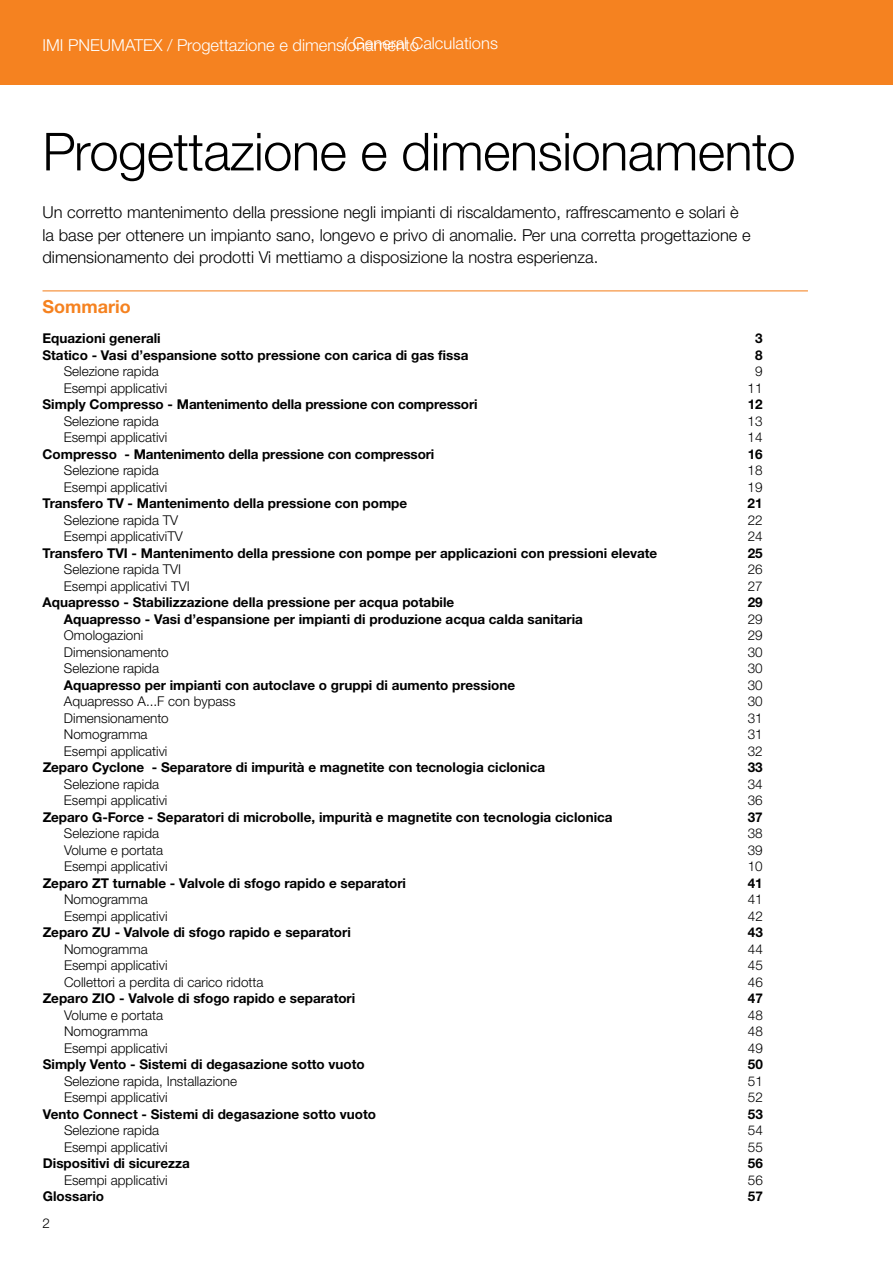
<style>
.page{position:relative;width:893px;height:1263px;background:#fff}
.page>*{position:absolute;margin:0;border:0;box-sizing:border-box;transform-origin:0 0}
.t1{font:300 52.5px "Helvetica Neue LTW1 G";letter-spacing:-.01em;color:#000}
.t2{font:700 18px "Helvetica Neue LTW1 G";color:#f58220}
.t3{font:300 16.5px/22.5px "Helvetica Neue LTW1 G";color:#000}
.t4{font:300 16.5px "Helvetica Neue LTW1 G";color:#fff}
.t5{font:700 13.5px "Helvetica Neue LTW1 G";color:#000}
.t6{font:300 13.5px "Helvetica Neue LTW1 G";color:#000}
</style>
<div class="page">
<div style="left:0;top:0;width:893px;height:85px;background:#f58220"></div>
<hr style="left:43px;top:290px;width:765px;height:1px;background:#f58220">
<p class="t4" style="left:343px;top:33px;width:157px">/ General Calculations</p>
<p class="t4" style="left:43px;top:35px;width:378px">IMI PNEUMATEX / Progettazione e dimensionamento</p>
<h1 class="t1" style="left:43px;top:120px;width:755px">Progettazione e dimensionamento</h1>
<p class="t3" style="left:43px;top:201px;width:710px">Un corretto mantenimento della pressione negli impianti di riscaldamento, raffrescamento e solari è la base per ottenere un impianto sano, longevo e privo di anomalie. Per una corretta progettazione e dimensionamento dei prodotti Vi mettiamo a disposizione la nostra esperienza.</p>
<h2 class="t2" style="left:43px;top:295px;width:90px">Sommario</h2>
<p class="t5" style="left:43px;top:330px;width:120px">Equazioni generali</p>
<p class="t5" style="left:755px;top:330px;width:9px">3</p>
<p class="t5" style="left:43px;top:346px;width:427px">Statico - Vasi d’espansione sotto pressione con carica di gas fissa</p>
<p class="t5" style="left:755px;top:346px;width:9px">8</p>
<p class="t6" style="left:64px;top:363px;width:97px">Selezione rapida</p>
<p class="t6" style="left:755px;top:363px;width:9px">9</p>
<p class="t6" style="left:64px;top:380px;width:105px">Esempi applicativi</p>
<p class="t6" style="left:748px;top:380px;width:17px">11</p>
<p class="t5" style="left:43px;top:396px;width:437px">Simply Compresso - Mantenimento della pressione con compressori</p>
<p class="t5" style="left:748px;top:396px;width:16px">12</p>
<p class="t6" style="left:64px;top:412px;width:97px">Selezione rapida</p>
<p class="t6" style="left:748px;top:412px;width:17px">13</p>
<p class="t6" style="left:64px;top:429px;width:105px">Esempi applicativi</p>
<p class="t6" style="left:748px;top:429px;width:17px">14</p>
<p class="t5" style="left:43px;top:445px;width:393px">Compresso - Mantenimento della pressione con compressori</p>
<p class="t5" style="left:748px;top:445px;width:16px">16</p>
<p class="t6" style="left:64px;top:462px;width:97px">Selezione rapida</p>
<p class="t6" style="left:748px;top:462px;width:17px">18</p>
<p class="t6" style="left:64px;top:478px;width:105px">Esempi applicativi</p>
<p class="t6" style="left:748px;top:478px;width:17px">19</p>
<p class="t5" style="left:43px;top:495px;width:366px">Transfero TV - Mantenimento della pressione con pompe</p>
<p class="t5" style="left:748px;top:495px;width:17px">21</p>
<p class="t6" style="left:64px;top:511px;width:116px">Selezione rapida TV</p>
<p class="t6" style="left:748px;top:511px;width:17px">22</p>
<p class="t6" style="left:64px;top:528px;width:121px">Esempi applicativiTV</p>
<p class="t6" style="left:748px;top:528px;width:17px">24</p>
<p class="t5" style="left:43px;top:544px;width:616px">Transfero TVI - Mantenimento della pressione con pompe per applicazioni con pressioni elevate</p>
<p class="t5" style="left:748px;top:544px;width:17px">25</p>
<p class="t6" style="left:64px;top:561px;width:119px">Selezione rapida TVI</p>
<p class="t6" style="left:748px;top:561px;width:17px">26</p>
<p class="t6" style="left:64px;top:577px;width:127px">Esempi applicativi TVI</p>
<p class="t6" style="left:748px;top:577px;width:17px">27</p>
<p class="t5" style="left:43px;top:594px;width:413px">Aquapresso - Stabilizzazione della pressione per acqua potabile</p>
<p class="t5" style="left:748px;top:594px;width:17px">29</p>
<p class="t5" style="left:64px;top:610px;width:521px">Aquapresso - Vasi d’espansione per impianti di produzione acqua calda sanitaria</p>
<p class="t6" style="left:748px;top:610px;width:17px">29</p>
<p class="t6" style="left:64px;top:627px;width:81px">Omologazioni</p>
<p class="t6" style="left:748px;top:627px;width:17px">29</p>
<p class="t6" style="left:64px;top:643px;width:106px">Dimensionamento</p>
<p class="t6" style="left:748px;top:643px;width:17px">30</p>
<p class="t6" style="left:64px;top:660px;width:97px">Selezione rapida</p>
<p class="t6" style="left:748px;top:660px;width:17px">30</p>
<p class="t5" style="left:64px;top:676px;width:453px">Aquapresso per impianti con autoclave o gruppi di aumento pressione</p>
<p class="t6" style="left:748px;top:676px;width:17px">30</p>
<p class="t6" style="left:64px;top:693px;width:173px">Aquapresso A...F con bypass</p>
<p class="t6" style="left:748px;top:693px;width:17px">30</p>
<p class="t6" style="left:64px;top:709px;width:106px">Dimensionamento</p>
<p class="t6" style="left:748px;top:709px;width:17px">31</p>
<p class="t6" style="left:64px;top:726px;width:85px">Nomogramma</p>
<p class="t6" style="left:748px;top:726px;width:17px">31</p>
<p class="t6" style="left:64px;top:742px;width:105px">Esempi applicativi</p>
<p class="t6" style="left:748px;top:742px;width:17px">32</p>
<p class="t5" style="left:43px;top:759px;width:504px">Zeparo Cyclone - Separatore di impurità e magnetite con tecnologia ciclonica</p>
<p class="t5" style="left:748px;top:759px;width:17px">33</p>
<p class="t6" style="left:64px;top:775px;width:97px">Selezione rapida</p>
<p class="t6" style="left:748px;top:775px;width:17px">34</p>
<p class="t6" style="left:64px;top:792px;width:105px">Esempi applicativi</p>
<p class="t6" style="left:748px;top:792px;width:17px">36</p>
<p class="t5" style="left:43px;top:808px;width:571px">Zeparo G-Force - Separatori di microbolle, impurità e magnetite con tecnologia ciclonica</p>
<p class="t5" style="left:748px;top:808px;width:17px">37</p>
<p class="t6" style="left:64px;top:825px;width:97px">Selezione rapida</p>
<p class="t6" style="left:748px;top:825px;width:17px">38</p>
<p class="t6" style="left:64px;top:841px;width:101px">Volume e portata</p>
<p class="t6" style="left:748px;top:841px;width:17px">39</p>
<p class="t6" style="left:64px;top:858px;width:105px">Esempi applicativi</p>
<p class="t6" style="left:748px;top:858px;width:17px">10</p>
<p class="t5" style="left:43px;top:874px;width:365px">Zeparo ZT turnable - Valvole di sfogo rapido e separatori</p>
<p class="t5" style="left:748px;top:874px;width:17px">41</p>
<p class="t6" style="left:64px;top:891px;width:85px">Nomogramma</p>
<p class="t6" style="left:748px;top:891px;width:17px">41</p>
<p class="t6" style="left:64px;top:907px;width:105px">Esempi applicativi</p>
<p class="t6" style="left:748px;top:907px;width:17px">42</p>
<p class="t5" style="left:43px;top:924px;width:310px">Zeparo ZU - Valvole di sfogo rapido e separatori</p>
<p class="t5" style="left:748px;top:924px;width:17px">43</p>
<p class="t6" style="left:64px;top:940px;width:85px">Nomogramma</p>
<p class="t6" style="left:748px;top:940px;width:17px">44</p>
<p class="t6" style="left:64px;top:957px;width:105px">Esempi applicativi</p>
<p class="t6" style="left:748px;top:957px;width:17px">45</p>
<p class="t6" style="left:64px;top:973px;width:201px">Collettori a perdita di carico ridotta</p>
<p class="t6" style="left:748px;top:973px;width:17px">46</p>
<p class="t5" style="left:43px;top:990px;width:314px">Zeparo ZIO - Valvole di sfogo rapido e separatori</p>
<p class="t5" style="left:748px;top:990px;width:17px">47</p>
<p class="t6" style="left:64px;top:1006px;width:101px">Volume e portata</p>
<p class="t6" style="left:748px;top:1006px;width:17px">48</p>
<p class="t6" style="left:64px;top:1023px;width:85px">Nomogramma</p>
<p class="t6" style="left:748px;top:1023px;width:17px">48</p>
<p class="t6" style="left:64px;top:1039px;width:105px">Esempi applicativi</p>
<p class="t6" style="left:748px;top:1039px;width:17px">49</p>
<p class="t5" style="left:43px;top:1056px;width:323px">Simply Vento - Sistemi di degasazione sotto vuoto</p>
<p class="t5" style="left:748px;top:1056px;width:17px">50</p>
<p class="t6" style="left:64px;top:1072px;width:174px">Selezione rapida, Installazione</p>
<p class="t6" style="left:748px;top:1072px;width:17px">51</p>
<p class="t6" style="left:64px;top:1089px;width:105px">Esempi applicativi</p>
<p class="t6" style="left:748px;top:1089px;width:17px">52</p>
<p class="t5" style="left:43px;top:1105px;width:335px">Vento Connect - Sistemi di degasazione sotto vuoto</p>
<p class="t5" style="left:748px;top:1105px;width:17px">53</p>
<p class="t6" style="left:64px;top:1122px;width:97px">Selezione rapida</p>
<p class="t6" style="left:748px;top:1122px;width:17px">54</p>
<p class="t6" style="left:64px;top:1138px;width:105px">Esempi applicativi</p>
<p class="t6" style="left:748px;top:1138px;width:17px">55</p>
<p class="t5" style="left:43px;top:1155px;width:149px">Dispositivi di sicurezza</p>
<p class="t5" style="left:748px;top:1155px;width:17px">56</p>
<p class="t6" style="left:64px;top:1171px;width:105px">Esempi applicativi</p>
<p class="t6" style="left:748px;top:1171px;width:17px">56</p>
<p class="t5" style="left:43px;top:1188px;width:63px">Glossario</p>
<p class="t5" style="left:748px;top:1188px;width:17px">57</p>
<p class="t6" style="left:43px;top:1215px;width:9px">2</p>
</div>
